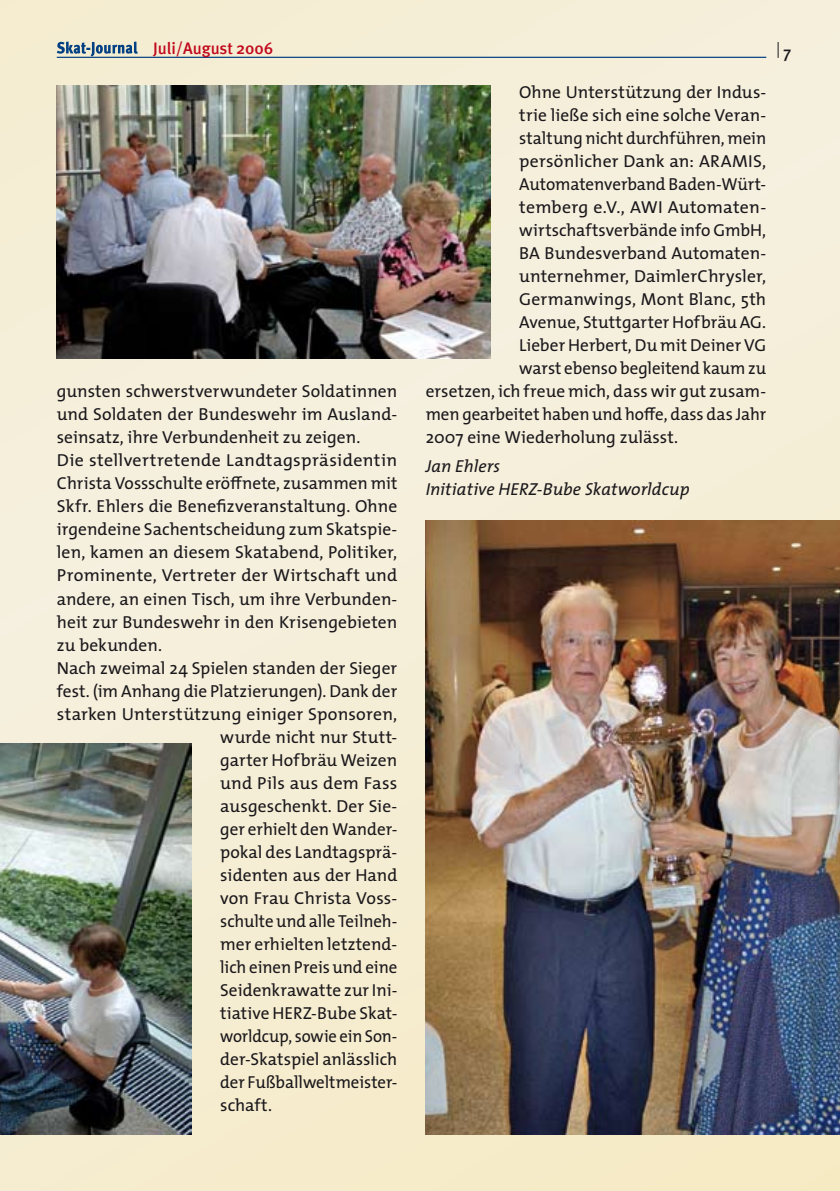
<style>
.page{position:relative;width:840px;height:1191px;background:#fff}
.page>*{position:absolute;margin:0;border:0;box-sizing:border-box;transform-origin:0 0}
.t1{font:17.4px "The Mix 5";letter-spacing:.005em;color:#1a171b}
.t2{font:italic 17.4px/23px "The Mix 5";letter-spacing:.005em;color:#1a171b}
.t3{font:17.4px "The Mix 5";letter-spacing:.005em;color:#1a171b;scale:.95 1}
.t4{font:500 16.6px "Meta";color:#c1081c}
</style>
<div class="page">
<div style="left:0;top:0;width:839px;height:1191px;background:linear-gradient(to bottom,#f4efde,#f5eccf)"></div>
<hr style="left:57px;top:57px;width:708px;height:1px;background:#003f81">
<svg style="left:57px;top:42px;width:81px;height:15px"></svg>
<img style="left:57px;top:85px;width:433px;height:274px">
<img style="left:0;top:743px;width:192px;height:391px">
<img style="left:425px;top:520px;width:414px;height:614px">
<svg style="left:777px;top:42px;width:13px;height:19px"></svg>
<p class="t4" style="left:153px;top:38px;width:122px">Juli/August 2006</p>
<p class="t1" style="left:57px;top:377px;width:342px">gunsten schwerstverwundeter Soldatinnen</p>
<p class="t1" style="left:57px;top:400px;width:342px">und Soldaten der Bundeswehr im Ausland-</p>
<p class="t1" style="left:57px;top:423px;width:305px">seinsatz, ihre Verbundenheit zu zeigen.</p>
<p class="t1" style="left:57px;top:446px;width:342px">Die stellvertretende Landtagspräsidentin</p>
<p class="t1" style="left:57px;top:469px;width:342px">Christa Vossschulte eröffnete, zusammen mit</p>
<p class="t1" style="left:57px;top:492px;width:342px">Skfr. Ehlers die Benefizveranstaltung. Ohne</p>
<p class="t1" style="left:57px;top:515px;width:342px">irgendeine Sachentscheidung zum Skatspie-</p>
<p class="t1" style="left:57px;top:538px;width:342px">len, kamen an diesem Skatabend, Politiker,</p>
<p class="t1" style="left:57px;top:561px;width:342px">Prominente, Vertreter der Wirtschaft und</p>
<p class="t1" style="left:57px;top:584px;width:342px">andere, an einen Tisch, um ihre Verbunden-</p>
<p class="t1" style="left:57px;top:607px;width:342px">heit zur Bundeswehr in den Krisengebieten</p>
<p class="t1" style="left:57px;top:630px;width:107px">zu bekunden.</p>
<p class="t1" style="left:57px;top:653px;width:342px">Nach zweimal 24 Spielen standen der Sieger</p>
<p class="t1" style="left:57px;top:676px;width:342px">fest. (im Anhang die Platzierungen). Dank der</p>
<p class="t1" style="left:57px;top:699px;width:342px">starken Unterstützung einiger Sponsoren,</p>
<p class="t1" style="left:220px;top:722px;width:178px">wurde nicht nur Stutt-</p>
<p class="t1" style="left:220px;top:745px;width:178px">garter Hofbräu Weizen</p>
<p class="t1" style="left:220px;top:768px;width:178px">und Pils aus dem Fass</p>
<p class="t1" style="left:220px;top:791px;width:178px">ausgeschenkt. Der Sie-</p>
<p class="t1" style="left:220px;top:814px;width:178px">ger erhielt den Wander-</p>
<p class="t1" style="left:220px;top:837px;width:178px">pokal des Landtagsprä-</p>
<p class="t1" style="left:220px;top:860px;width:179px">sidenten aus der Hand</p>
<p class="t1" style="left:220px;top:883px;width:178px">von Frau Christa Voss-</p>
<p class="t1" style="left:220px;top:906px;width:178px">schulte und alle Teilneh-</p>
<p class="t1" style="left:220px;top:929px;width:178px">mer erhielten letztend-</p>
<p class="t1" style="left:220px;top:952px;width:178px">lich einen Preis und eine</p>
<p class="t1" style="left:220px;top:975px;width:178px">Seidenkrawatte zur Ini-</p>
<p class="t1" style="left:220px;top:998px;width:178px">tiative HERZ-Bube Skat-</p>
<p class="t3" style="left:220px;top:1022px;width:188px">worldcup, sowie ein Son-</p>
<p class="t1" style="left:220px;top:1045px;width:178px">der-Skatspiel anlässlich</p>
<p class="t1" style="left:220px;top:1068px;width:178px">der Fußballweltmeister-</p>
<p class="t1" style="left:220px;top:1091px;width:53px">schaft.</p>
<p class="t1" style="left:519px;top:77px;width:248px">Ohne Unterstützung der Indus-</p>
<p class="t1" style="left:519px;top:100px;width:248px">trie ließe sich eine solche Veran-</p>
<p class="t1" style="left:519px;top:123px;width:248px">staltung nicht durchführen, mein</p>
<p class="t1" style="left:519px;top:146px;width:248px">persönlicher Dank an: ARAMIS,</p>
<p class="t1" style="left:519px;top:169px;width:248px">Automatenverband Baden-Würt-</p>
<p class="t1" style="left:519px;top:192px;width:248px">temberg e.V., AWI Automaten-</p>
<p class="t1" style="left:519px;top:216px;width:248px">wirtschaftsverbände info GmbH,</p>
<p class="t1" style="left:519px;top:239px;width:248px">BA Bundesverband Automaten-</p>
<p class="t1" style="left:519px;top:262px;width:248px">unternehmer, DaimlerChrysler,</p>
<p class="t1" style="left:519px;top:285px;width:248px">Germanwings, Mont Blanc, 5th</p>
<p class="t1" style="left:519px;top:308px;width:248px">Avenue, Stuttgarter Hofbräu AG.</p>
<p class="t1" style="left:519px;top:331px;width:248px">Lieber Herbert, Du mit Deiner VG</p>
<p class="t1" style="left:519px;top:354px;width:248px">warst ebenso begleitend kaum zu</p>
<p class="t1" style="left:425px;top:377px;width:342px">ersetzen, ich freue mich, dass wir gut zusam-</p>
<p class="t1" style="left:425px;top:400px;width:342px">men gearbeitet haben und hoffe, dass das Jahr</p>
<p class="t1" style="left:425px;top:423px;width:254px">2007 eine Wiederholung zulässt.</p>
<p class="t2" style="left:425px;top:454px;width:265px">Jan Ehlers<br>Initiative HERZ-Bube Skatworldcup</p>
</div>
